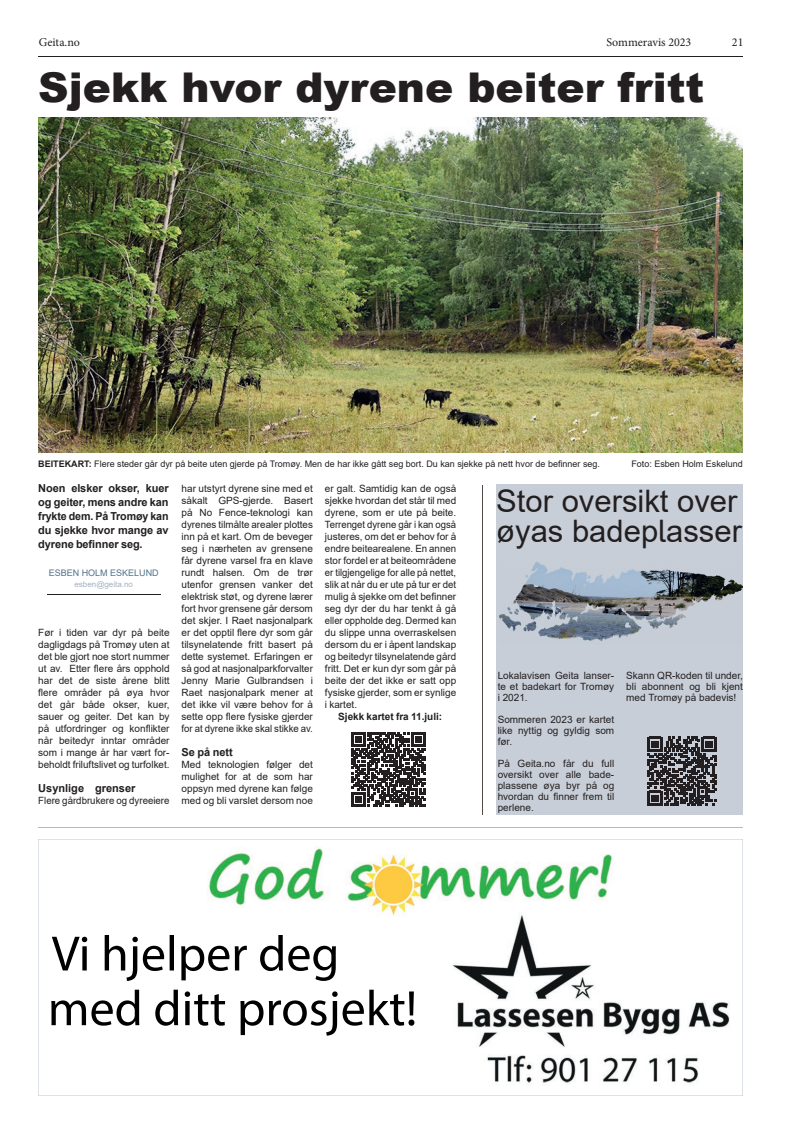
<style>
.page{position:relative;width:794px;height:1134px;background:#fff}
.page>*{position:absolute;margin:0;border:0;box-sizing:border-box;transform-origin:0 0}
.t1{font:900 41px "Arial";color:#231f20}
.t2{font:31px/30px "Arial";color:#231f20}
.t3{font:12px "Minion Pro";color:#231f20}
.t4{font:700 11px/14px "Arial";letter-spacing:-.01em;color:#231f20;text-align:justify}
.t5{font:10px/12px "Arial";color:#231f20;text-align:justify}
.t6{font:700 10px "Arial";color:#231f20}
.t7{font:9px "Arial";color:#231f20}
.t8{font:9px "Arial";color:#51738a}
.t9{font:8px "Arial";color:#a4b1bf}
.s1{font-weight:700}
</style>
<div class="page">
<div style="left:496px;top:485px;width:247px;height:330px;background:#c8ced7"></div>
<img style="left:38px;top:118px;width:705px;height:334px">
<hr style="left:38px;top:56px;width:705px;height:1px;background:#231f20">
<hr style="left:47px;top:594px;width:113px;height:1px;background:#231f20">
<svg style="left:38px;top:839px;width:705px;height:257px"></svg>
<hr style="left:38px;top:828px;width:705px;height:1px;background:#b1bbc8">
<svg style="left:351px;top:732px;width:74px;height:74px"></svg>
<hr style="left:482px;top:485px;width:1px;height:329px;background:#524a47">
<img style="left:499px;top:561px;width:244px;height:80px">
<svg style="left:648px;top:737px;width:68px;height:68px"></svg>
<p class="t3" style="left:39px;top:34px;width:43px">Geita.no</p>
<p class="t3" style="left:606px;top:34px;width:86px">Sommeravis 2023</p>
<p class="t3" style="left:732px;top:34px;width:13px">21</p>
<h1 class="t1" style="left:38px;top:57px;width:667px">Sjekk hvor dyrene beiter fritt</h1>
<p class="t7" style="left:38px;top:457px;width:563px"><span class="s1">BEITEKART:</span> Flere steder går dyr på beite uten gjerde på Tromøy. Men de har ikke gått seg bort. Du kan sjekke på nett hvor de befinner seg.</p>
<p class="t7" style="left:631px;top:457px;width:113px">Foto: Esben Holm Eskelund</p>
<p class="t4" style="left:38px;top:481px;width:132px">Noen elsker okser, kuer og geiter, mens andre kan frykte dem. På Tromøy kan du sjekke hvor mange av dyrene befinner seg.</p>
<h2 class="t2" style="left:496px;top:486px;width:247px">Stor oversikt over øyas badeplasser</h2>
<p class="t5" style="left:325px;top:482px;width:133px">er galt. Samtidig kan de også sjekke hvordan det står til med dyrene, som er ute på beite.<br>Terrenget dyrene går i kan også justeres, om det er behov for å endre beitearealene. En annen stor fordel er at beiteområdene er tilgjengelige for alle på nettet, slik at når du er ute på tur er det mulig å sjekke om det befinner seg dyr der du har tenkt å gå eller oppholde deg. Dermed kan du slippe unna overraskelsen dersom du er i åpent landskap og beitedyr tilsynelatende gård fritt. Det er kun dyr som går på beite der det ikke er satt opp fysiske gjerder, som er synlige i kartet.</p>
<p class="t6" style="left:338px;top:709px;width:105px">Sjekk kartet fra 11.juli:</p>
<p class="t5" style="left:182px;top:482px;width:133px">har utstyrt dyrene sine med et såkalt GPS-gjerde. Basert på No Fence-teknologi kan dyrenes tilmålte arealer plottes inn på et kart. Om de beveger seg i nærheten av grensene får dyrene varsel fra en klave rundt halsen. Om de trør utenfor grensen vanker det elektrisk støt, og dyrene lærer fort hvor grensene går dersom det skjer. I Raet nasjonalpark er det opptil flere dyr som går tilsynelatende fritt basert på dette systemet. Erfaringen er så god at nasjonalpark forvalter Jenny Marie Gulbrandsen i Raet nasjonalpark mener at det ikke vil være behov for å sette opp flere fysiske gjerder for at dyrene ikke skal stikke av.</p>
<p class="t4" style="left:182px;top:745px;width:53px">Se på nett</p>
<p class="t5" style="left:182px;top:758px;width:133px">Med teknologien følger det mulighet for at de som har oppsyn med dyrene kan følge med og bli varslet dersom noe</p>
<p class="t8" style="left:49px;top:567px;width:112px">ESBEN HOLM ESKELUND</p>
<p class="t9" style="left:75px;top:579px;width:60px">esben@geita.no</p>
<p class="t5" style="left:38px;top:626px;width:133px">Før i tiden var dyr på beite daglig dags på Tromøy uten at det ble gjort noe stort nummer ut av. Etter flere års opphold har det de siste årene blitt flere områder på øya hvor det går både okser, kuer, sauer og geiter. Det kan by på utfordringer og konflikter når beitedyr inntar områder som i mange år har vært for&shy;beholdt friluftslivet og turfolket.</p>
<p class="t4" style="left:38px;top:781px;width:99px">Usynlige grenser</p>
<p class="t5" style="left:38px;top:794px;width:133px">Flere gårdbrukere og dyreeiere</p>
<p class="t5" style="left:626px;top:670px;width:118px;line-height:11px">Skann QR-koden til under, bli abonnent og bli kjent med Tromøy på badevis!</p>
<p class="t5" style="left:497px;top:670px;width:118px;line-height:11px">Lokalavisen Geita lanser&shy;te et badekart for Tromøy i 2021.</p>
<p class="t5" style="left:497px;top:714px;width:118px;line-height:11px">Sommeren 2023 er kartet like nyttig og gyldig som før.</p>
<p class="t5" style="left:497px;top:758px;width:118px;line-height:11px">På Geita.no får du full oversikt over alle bade&shy;plassene øya byr på og hvordan du finner frem til perlene.</p>
</div>
